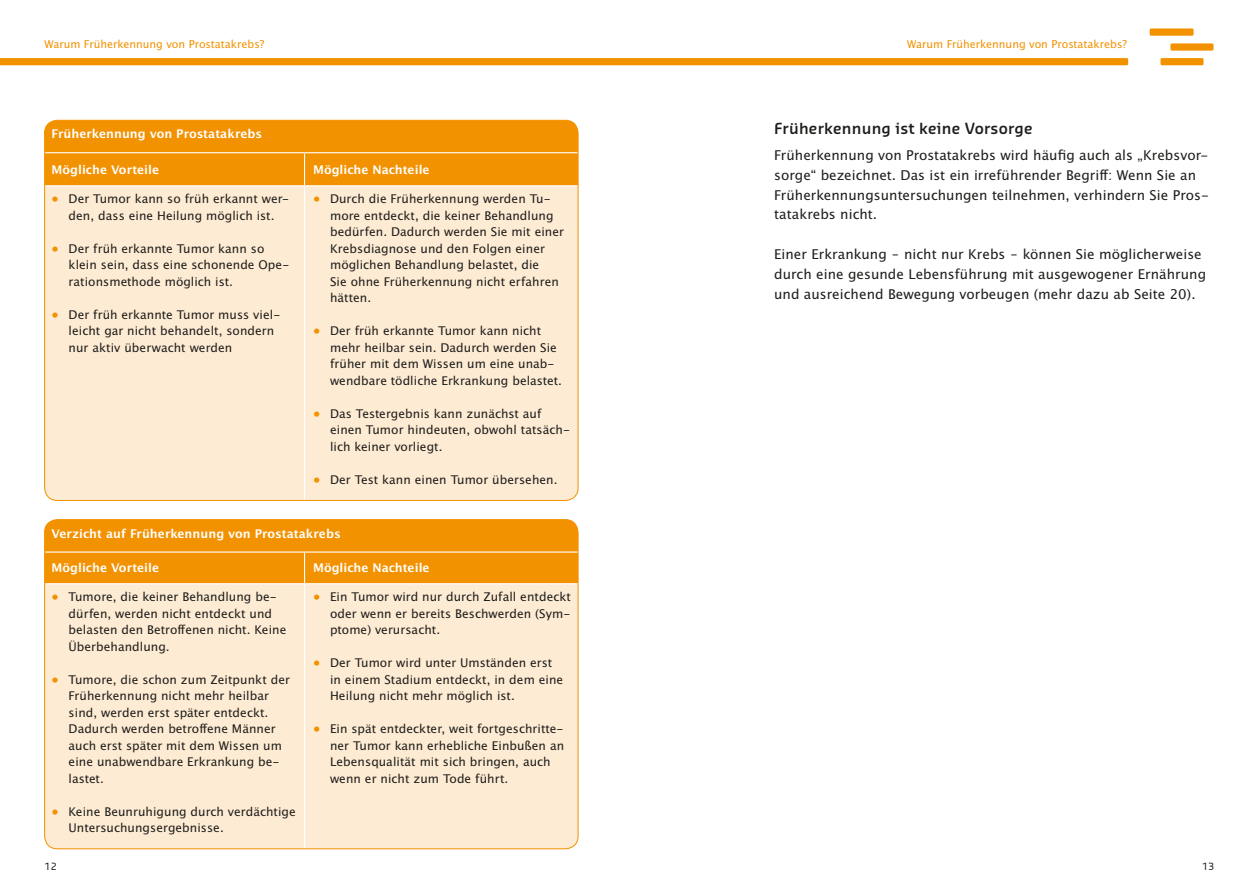
<style>
.page{position:relative;width:1259px;height:893px;background:#fff}
.page>*{position:absolute;margin:0;border:0;box-sizing:border-box;transform-origin:0 0}
.Fliess{font:600 15px "Sansa Pro";letter-spacing:.015em;color:#1d1d1b}
.Fliess-2{font:13.5px/20px "Lucida San Rom";letter-spacing:.005em;color:#1d1d1b}
.t1{font:12px/16.5px "Lucida San Rom";letter-spacing:.005em;color:#1d1d1b}
.Tabelle_Kopfzeile{font:12px "Lucida San Dem";letter-spacing:.005em;color:#fff}
.t2{font:10.8px "Lucida San Rom";color:#f39200}
.t3{font:9.75px "Sansa Pro";color:#1d1d1b}
.s1{color:#f39200}
</style>
<div class="page">
<div style="left:1149px;top:28px;width:44px;height:8px;background:#f39200"></div>
<div style="left:1170px;top:43px;width:43px;height:8px;background:#f39200"></div>
<div style="left:1160px;top:58px;width:43px;height:7px;background:#f39200"></div>
<svg style="left:0;top:58px;width:1128px;height:7px;background:#f39302"></svg>
<div style="left:45px;top:120px;width:533px;height:65px;background:#f39200"></div>
<div style="left:45px;top:186px;width:533px;height:314px;background:#feebd3"></div>
<hr style="left:304px;top:153px;width:1px;height:32px;background:#fff">
<hr style="left:304px;top:186px;width:1px;height:314px;background:#fff">
<hr style="left:45px;top:152px;width:259px;height:1px;background:#fff">
<hr style="left:304px;top:152px;width:274px;height:1px;background:#fff">
<div style="left:45px;top:520px;width:533px;height:63px;background:#f39200"></div>
<div style="left:45px;top:584px;width:533px;height:265px;background:#feebd3"></div>
<hr style="left:304px;top:553px;width:1px;height:30px;background:#fff">
<hr style="left:304px;top:584px;width:1px;height:265px;background:#fff">
<hr style="left:45px;top:551px;width:259px;height:2px;background:#fff">
<hr style="left:304px;top:551px;width:274px;height:2px;background:#fff">
<p class="t2" style="left:44px;top:37px;width:221px">Warum Früherkennung von Prostatakrebs?</p>
<p class="t2" style="left:907px;top:37px;width:221px">Warum Früherkennung von Prostatakrebs?</p>
<p class="Tabelle_Kopfzeile" style="left:52px;top:127px;width:212px">Früherkennung von Prostatakrebs</p>
<p class="Tabelle_Kopfzeile" style="left:52px;top:162px;width:109px">Mögliche Vorteile</p>
<p class="Tabelle_Kopfzeile" style="left:313px;top:162px;width:118px">Mögliche Nachteile</p>
<p class="t1" style="left:52px;top:191px;width:239px;text-align:center"><span class="s1">•</span> Der Tumor kann so früh erkannt wer&shy;den, dass eine Heilung möglich ist.</p>
<p class="t1" style="left:69px;top:241px;width:222px;text-indent:-17px"><span class="s1">•</span> Der früh erkannte Tumor kann so klein sein, dass eine schonende Ope&shy;rationsmethode möglich ist.</p>
<p class="t1" style="left:69px;top:307px;width:213px;text-indent:-17px"><span class="s1">•</span> Der früh erkannte Tumor muss viel&shy;leicht gar nicht behandelt, sondern nur aktiv überwacht werden</p>
<p class="t1" style="left:330px;top:191px;width:235px;text-indent:-17px"><span class="s1">•</span> Durch die Früherkennung werden Tu&shy;more entdeckt, die keiner Behandlung bedürfen. Dadurch werden Sie mit einer Krebsdiagnose und den Folgen einer möglichen Behandlung belastet, die<br>Sie ohne Früherkennung nicht erfahren hätten.</p>
<p class="t1" style="left:330px;top:323px;width:233px;text-indent:-17px"><span class="s1">•</span> Der früh erkannte Tumor kann nicht mehr heilbar sein. Dadurch werden Sie früher mit dem Wissen um eine unab&shy;wendbare tödliche Erkrankung belastet.</p>
<p class="t1" style="left:330px;top:406px;width:241px;text-indent:-17px"><span class="s1">•</span> Das Testergebnis kann zunächst auf einen Tumor hindeuten, obwohl tatsäch&shy;lich keiner vorliegt.</p>
<p class="t1" style="left:313px;top:472px;width:246px"><span class="s1">•</span> Der Test kann einen Tumor übersehen.</p>
<p class="Tabelle_Kopfzeile" style="left:52px;top:526px;width:291px">Verzicht auf Früherkennung von Prostatakrebs</p>
<p class="Tabelle_Kopfzeile" style="left:52px;top:560px;width:109px">Mögliche Vorteile</p>
<p class="Tabelle_Kopfzeile" style="left:313px;top:560px;width:118px">Mögliche Nachteile</p>
<p class="t1" style="left:69px;top:589px;width:219px;text-indent:-17px"><span class="s1">•</span> Tumore, die keiner Behandlung be&shy;dürfen, werden nicht entdeckt und belasten den Betroffenen nicht. Keine<br>Überbehandlung.</p>
<p class="t1" style="left:69px;top:672px;width:223px;text-indent:-17px"><span class="s1">•</span> Tumore, die schon zum Zeitpunkt der<br>Früherkennung nicht mehr heilbar sind, werden erst später entdeckt.<br>Dadurch werden betroffene Männer auch erst später mit dem Wissen um eine unabwendbare Erkrankung be&shy;lastet.</p>
<p class="t1" style="left:69px;top:804px;width:229px;text-indent:-17px"><span class="s1">•</span> Keine Beunruhigung durch verdächtige<br>Untersuchungsergebnisse.</p>
<p class="t1" style="left:330px;top:589px;width:242px;text-align:justify;text-indent:-17px"><span class="s1">•</span> Ein Tumor wird nur durch Zufall entdeckt oder wenn er bereits Beschwerden (Sym&shy;ptome) verursacht.</p>
<p class="t1" style="left:330px;top:655px;width:235px;text-indent:-17px"><span class="s1">•</span> Der Tumor wird unter Umständen erst in einem Stadium entdeckt, in dem eine<br>Heilung nicht mehr möglich ist.</p>
<p class="t1" style="left:330px;top:721px;width:236px;text-indent:-17px"><span class="s1">•</span> Ein spät entdeckter, weit fortgeschritte&shy;ner Tumor kann erhebliche Einbußen an Lebensqualität mit sich bringen, auch wenn er nicht zum Tode führt.</p>
<p class="Fliess" style="left:774px;top:118px;width:260px">Früherkennung ist keine Vorsorge</p>
<p class="Fliess-2" style="left:774px;top:145px;width:436px">Früherkennung von Prostatakrebs wird häufig auch als „Krebsvor&shy;sorge“ bezeichnet. Das ist ein irreführender Begriff: Wenn Sie an Früherkennungsuntersuchungen teilnehmen, verhindern Sie Pros&shy;tatakrebs nicht.</p>
<p class="Fliess-2" style="left:774px;top:245px;width:433px">Einer Erkrankung – nicht nur Krebs – können Sie möglicherweise durch eine gesunde Lebensführung mit ausgewogener Ernährung und ausreichend Bewegung vorbeugen (mehr dazu ab Seite 20).</p>
<p class="t3" style="left:45px;top:860px;width:14px">12</p>
<p class="t3" style="left:1202px;top:860px;width:14px">13</p>
</div>
